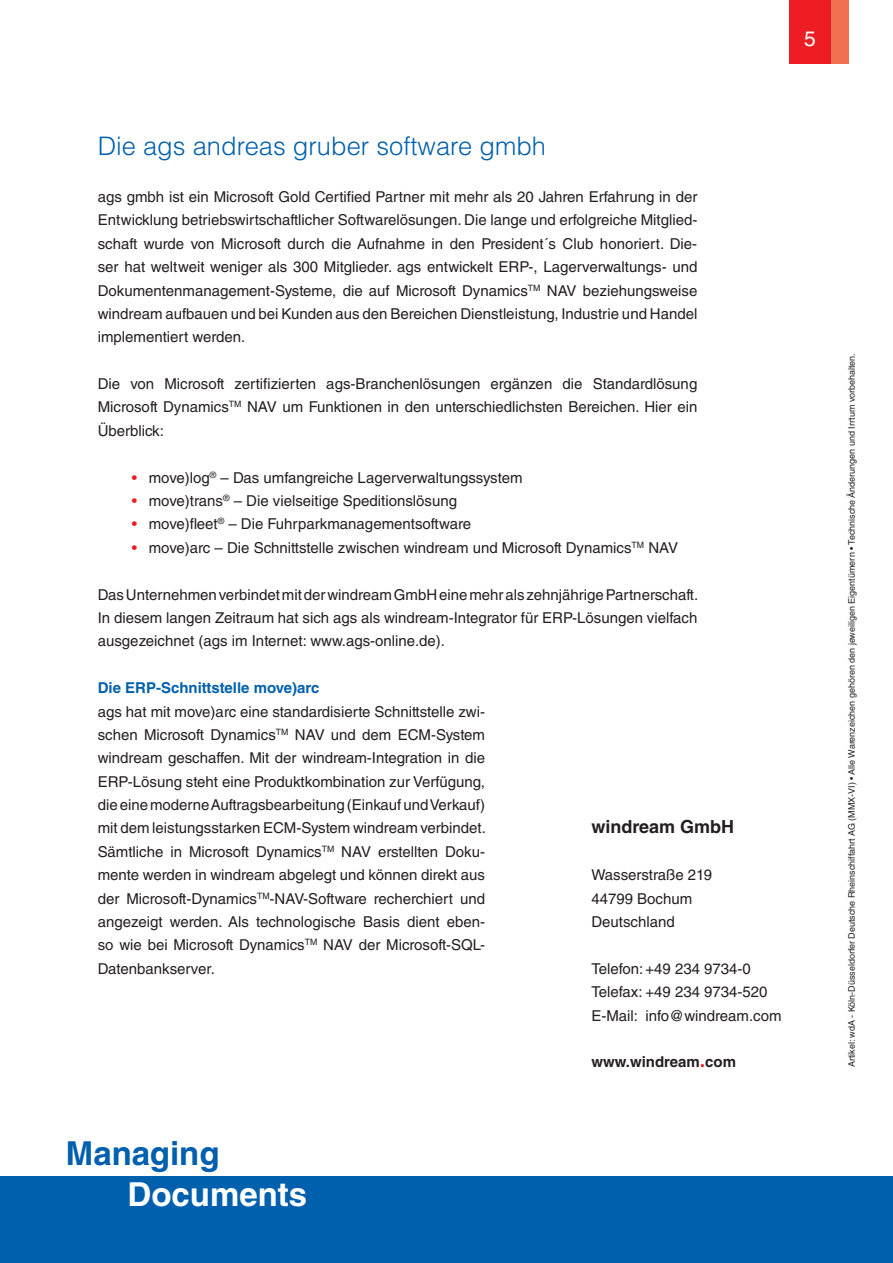
<style>
.page{position:relative;width:893px;height:1263px;background:#fff}
.page>*{position:absolute;margin:0;border:0;box-sizing:border-box;transform-origin:0 0}
.t1{font:700 33px "Helvetica LT Std";color:#fff}
.t2{font:700 33px "Helvetica LT Std";color:#0160ae}
.t3{font:300 25.5px "Helvetica LT Std";color:#0160ae}
.t4{font:21px "Helvetica LT Std";color:#fff}
.t5{font:700 18px "Helvetica LT Std";color:#231f20}
.t6{font:15px/23.4px "Helvetica LT Std";color:#231f20;text-align:justify}
.t7{font:700 15px "Helvetica LT Std";color:#0160ae}
.t8{font:700 15px "Helvetica LT Std";color:#231f20}
.t9{font:9px "Helvetica LT Std";color:#231f20}
.s1{color:#ee1d23}
.s2{font-family:"Stencil Std";font-weight:400;color:#ee1d23}
</style>
<div class="page">
<div style="left:0;top:1176px;width:893px;height:87px;background:#0160ae"></div>
<div style="left:789px;top:0;width:42px;height:64px;background:#ee1d23"></div>
<div style="left:831px;top:0;width:17px;height:64px;background:#f36f51"></div>
<h3 class="t4" style="left:804px;top:26px;width:13px">5</h3>
<h2 class="t3" style="left:98px;top:130px;width:450px">Die ags andreas gruber software gmbh</h2>
<p class="t6" style="left:98px;top:185px;width:601px">ags gmbh ist ein Microsoft Gold Certified Partner mit mehr als 20 Jahren Erfahrung in der Entwicklung betriebswirtschaftlicher Softwarelösungen. Die lange und erfolgreiche Mitglied&shy;schaft wurde von Microsoft durch die Aufnahme in den President´s Club honoriert. Die&shy;ser hat weltweit weniger als 300 Mitglieder. ags entwickelt ERP-, Lagerverwaltungs- und Dokumentenmanagement-Systeme, die auf Microsoft Dynamics<sup>TM</sup> NAV beziehungsweise windream aufbauen und bei Kunden aus den Bereichen Dienstleistung, Industrie und Handel implementiert werden.</p>
<p class="t6" style="left:98px;top:372px;width:601px">Die von Microsoft zertifizierten ags-Branchenlösungen ergänzen die Standardlösung Microsoft Dynamics<sup>TM</sup> NAV um Funktionen in den unterschiedlichsten Bereichen. Hier ein Überblick:</p>
<p class="t6" style="left:132px;top:466px;width:392px"><span class="s1">•</span> move)log<sup>®</sup> – Das umfangreiche Lagerverwaltungssystem</p>
<p class="t6" style="left:132px;top:489px;width:327px"><span class="s1">•</span> move)trans<sup>®</sup> – Die vielseitige Speditionslösung</p>
<p class="t6" style="left:132px;top:512px;width:341px"><span class="s1">•</span> move)fleet<sup>®</sup> – Die Fuhrparkmanagementsoftware</p>
<p class="t6" style="left:132px;top:536px;width:548px"><span class="s1">•</span> move)arc – Die Schnittstelle zwischen windream und Microsoft Dynamics<sup>TM</sup> NAV</p>
<p class="t6" style="left:98px;top:583px;width:602px">Das Unternehmen verbindet mit der windream GmbH eine mehr als zehnjährige Partnerschaft.<br>In diesem langen Zeitraum hat sich ags als windream-Integrator für ERP-Lösungen vielfach ausgezeichnet (ags im Internet: www.ags-online.de).</p>
<p class="t7" style="left:98px;top:679px;width:223px">Die ERP-Schnittstelle move)arc</p>
<p class="t6" style="left:98px;top:699px;width:390px;text-align:left">ags hat mit move)arc eine standardisierte Schnittstelle zwi&shy;schen Microsoft Dynamics<sup>TM</sup> NAV und dem ECM-System windream geschaffen. Mit der windream-Integration in die ERP-Lösung steht eine Produktkombination zur Verfügung, die eine moderne Auftragsbearbeitung (Einkauf und Verkauf) mit dem leistungsstarken ECM-System windream verbindet.<br>Sämtliche in Microsoft Dynamics<sup>TM</sup> NAV erstellten Doku&shy;mente werden in windream abgelegt und können direkt aus der Microsoft-Dynamics<sup>TM</sup>-NAV-Software recherchiert und angezeigt werden. Als technologische Basis dient eben&shy;so wie bei Microsoft Dynamics<sup>TM</sup> NAV der Microsoft-SQL-Datenbankserver.</p>
<p class="t5" style="left:591px;top:816px;width:142px">windream GmbH</p>
<p class="t6" style="left:591px;top:863px;width:122px;text-align:left">Wasserstraße 219<br>44799 Bochum<br>Deutschland</p>
<p class="t6" style="left:591px;top:957px;width:192px;text-align:left">Telefon:+49 234 9734-0<br>Telefax: +49 234 9734-520<br>E-Mail: info@windream.com</p>
<p class="t8" style="left:591px;top:1053px;width:146px">www.windream<span class="s2">.</span>com</p>
<h1 class="t2" style="left:66px;top:1133px;width:155px">Managing</h1>
<h1 class="t1" style="left:128px;top:1174px;width:181px">Documents</h1>
<p class="t9" style="left:846px;top:1067px;width:716px;rotate:-90deg">Artikel: wdA - Köln-Düsseldorfer Deutsche Rheinschiffahrt AG (MMX-VI) • Alle Warenzeichen gehören den jeweiligen Eigentümern • Technische Änderungen und Irrtum vorbehalten.</p>
</div>
